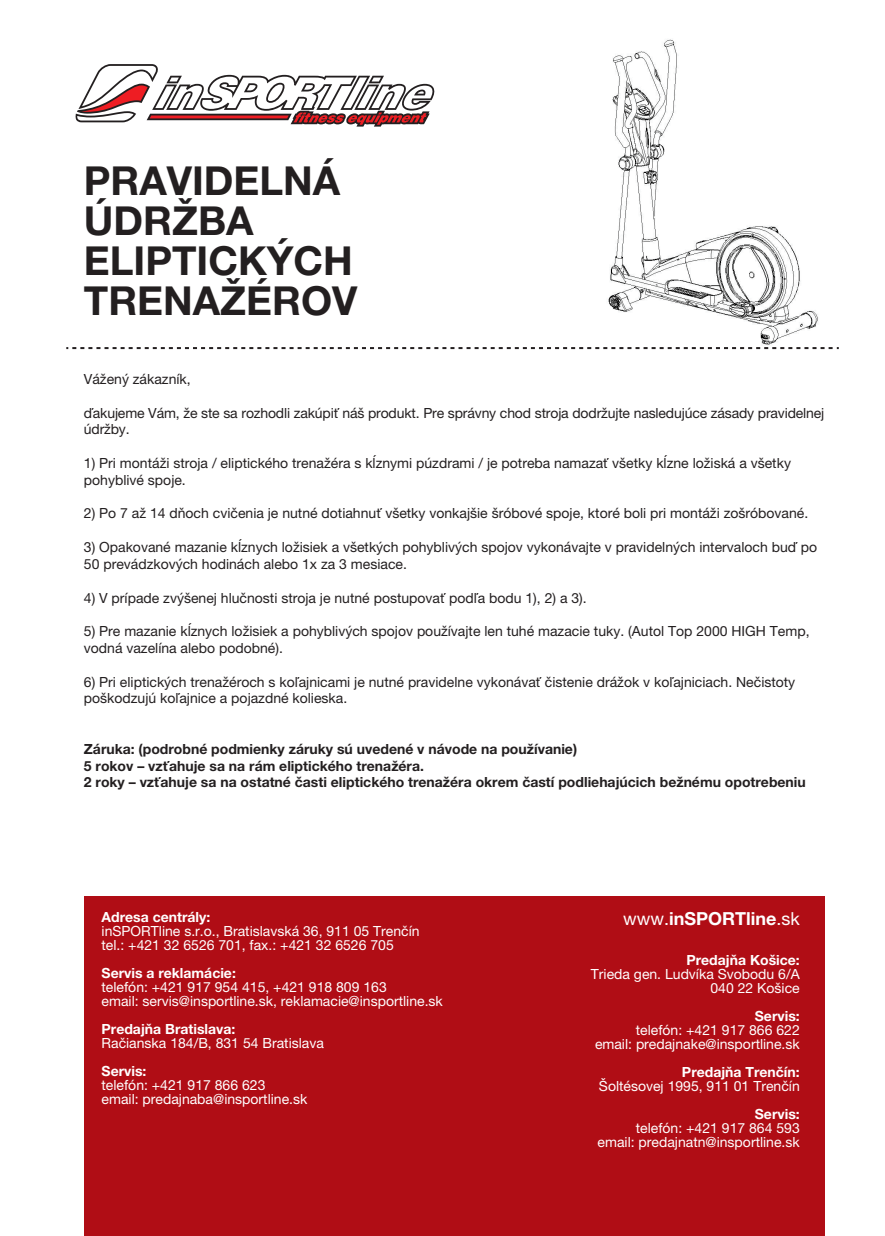
<style>
.page{position:relative;width:885px;height:1236px;background:#fff}
.page>*{position:absolute;margin:0;border:0;box-sizing:border-box;transform-origin:0 0}
.t1{font:700 40px/40px "Helvetica Neue LT Pro";color:#231f20}
.t2{font:700 18px "Helvetica Neue LT Pro";color:#fff}
.t3{font:14px/16.8px "Helvetica Neue LT Pro";color:#231f20}
.t4{font:14px/14px "Helvetica Neue LT Pro";color:#fff}
.t5{font:700 14px/16.8px "Helvetica Neue LT Pro";color:#231f20}
.t6{font:700 14px "Helvetica Neue LT Pro";color:#fff}
.s1{font-weight:400}
</style>
<div class="page">
<img style="left:364px;top:39px;width:475px;height:311px">
<svg style="left:66px;top:347px;width:772px;height:2px"></svg>
<svg style="left:75px;top:64px;width:360px;height:63px"></svg>
<div style="left:84px;top:896px;width:740px;height:340px;background:#b00d15"></div>
<h1 class="t1" style="left:84px;top:160px;width:275px">PRAVIDELNÁ<br>ÚDRŽBA<br>ELIPTICKÝCH<br>TRENAŽÉROV</h1>
<p class="t3" style="left:84px;top:370px;width:108px">Vážený zákazník,</p>
<p class="t3" style="left:84px;top:404px;width:741px">ďakujeme Vám, že ste sa rozhodli zakúpiť náš produkt. Pre správny chod stroja dodržujte nasledujúce zásady pravidelnej údržby.</p>
<p class="t3" style="left:84px;top:454px;width:708px">1) Pri montáži stroja / eliptického trenažéra s kĺznymi púzdrami / je potreba namazať všetky kĺzne ložiská a všetky pohyblivé spoje.</p>
<p class="t3" style="left:84px;top:505px;width:725px">2) Po 7 až 14 dňoch cvičenia je nutné dotiahnuť všetky vonkajšie šróbové spoje, ktoré boli pri montáži zošróbované.</p>
<p class="t3" style="left:84px;top:538px;width:734px">3) Opakované mazanie kĺznych ložisiek a všetkých pohyblivých spojov vykonávajte v pravidelných intervaloch buď po<br>50 prevádzkových hodinách alebo 1x za 3 mesiace.</p>
<p class="t3" style="left:84px;top:589px;width:504px">4) V prípade zvýšenej hlučnosti stroja je nutné postupovať podľa bodu 1), 2) a 3).</p>
<p class="t3" style="left:84px;top:622px;width:727px">5) Pre mazanie kĺznych ložisiek a pohyblivých spojov používajte len tuhé mazacie tuky. (Autol Top 2000 HIGH Temp, vodná vazelína alebo podobné).</p>
<p class="t3" style="left:84px;top:673px;width:712px">6) Pri eliptických trenažéroch s koľajnicami je nutné pravidelne vykonávať čistenie drážok v koľajniciach. Nečistoty poškodzujú koľajnice a pojazdné kolieska.</p>
<p class="t5" style="left:84px;top:740px;width:723px">Záruka: (podrobné podmienky záruky sú uvedené v návode na používanie)<br>5 rokov – vzťahuje sa na rám eliptického trenažéra.<br>2 roky – vzťahuje sa na ostatné časti eliptického trenažéra okrem častí podliehajúcich bežnému opotrebeniu</p>
<p class="t6" style="left:102px;top:909px;width:110px">Adresa centrály:</p>
<p class="t2" style="left:623px;top:908px;width:178px"><span class="s1">www.</span>inSPORTline<span class="s1">.sk</span></p>
<p class="t4" style="left:102px;top:924px;width:319px">inSPORTline s.r.o., Bratislavská 36, 911 05 Trenčín tel.: +421 32 6526 701, fax.: +421 32 6526 705</p>
<p class="t6" style="left:102px;top:965px;width:136px">Servis a reklamácie:</p>
<p class="t4" style="left:102px;top:980px;width:343px">telefón: +421 917 954 415, +421 918 809 163<br>email: servis@insportline.sk, reklamacie@insportline.sk</p>
<p class="t6" style="left:102px;top:1021px;width:135px">Predajňa Bratislava:</p>
<p class="t4" style="left:102px;top:1036px;width:224px">Račianska 184/B, 831 54 Bratislava</p>
<p class="t6" style="left:102px;top:1063px;width:46px">Servis:</p>
<p class="t4" style="left:102px;top:1078px;width:207px">telefón: +421 917 866 623<br>email: predajnaba@insportline.sk</p>
<p class="t6" style="left:686px;top:951px;width:115px">Predajňa Košice:</p>
<p class="t4" style="left:591px;top:967px;width:210px;text-align:right">Trieda gen. Ludvíka Svobodu 6/A<br>040 22 Košice</p>
<p class="t6" style="left:754px;top:1007px;width:46px">Servis:</p>
<p class="t4" style="left:595px;top:1023px;width:206px;text-align:right">telefón: +421 917 866 622<br>email: predajnake@insportline.sk</p>
<p class="t6" style="left:682px;top:1063px;width:119px">Predajňa Trenčín:</p>
<p class="t4" style="left:599px;top:1079px;width:202px">Šoltésovej 1995, 911 01 Trenčín</p>
<p class="t6" style="left:754px;top:1105px;width:46px">Servis:</p>
<p class="t4" style="left:597px;top:1121px;width:204px;text-align:right">telefón: +421 917 864 593 email: predajnatn@insportline.sk</p>
</div>
